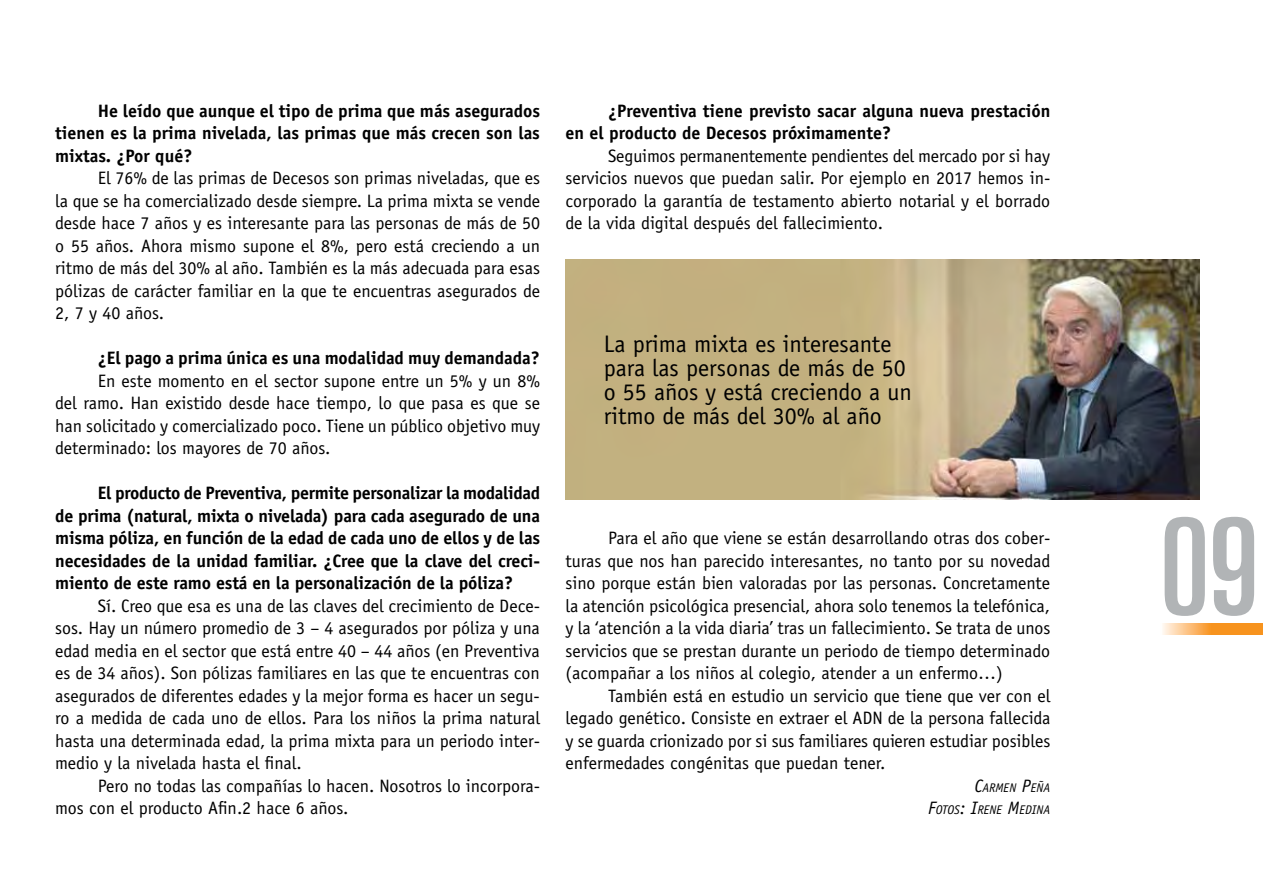
<style>
.page{position:relative;width:1263px;height:893px;background:#fff}
.page>*{position:absolute;margin:0;border:0;box-sizing:border-box;transform-origin:0 0}
.t1{font:ultra-condensed 135px "Univers LT Std";color:#b1b4b6}
.t2{font:24px/24px "Officina Sans Std";color:#000}
.t3{font:18px "Officina Sans Std";color:#000}
.t4{font:700 18px "Officina Sans Std";letter-spacing:-.01em;color:#000}
.t5{font:italic 12.6px/22.5px "Officina Sans Std";color:#000;text-align:right}
.s1{font-size:18px}
</style>
<div class="page">
<svg style="left:1162px;top:624px;width:101px;height:10px"></svg>
<img style="left:566px;top:259px;width:633px;height:240px">
<p class="t4" style="left:98px;top:99px;width:444px">He leído que aunque el tipo de prima que más asegurados</p>
<p class="t4" style="left:55px;top:122px;width:486px">tienen es la prima nivelada, las primas que más crecen son las</p>
<p class="t4" style="left:55px;top:144px;width:139px">mixtas. ¿Por qué?</p>
<p class="t3" style="left:98px;top:168px;width:444px">El 76% de las primas de Decesos son primas niveladas, que es</p>
<p class="t3" style="left:55px;top:190px;width:486px">la que se ha comercializado desde siempre. La prima mixta se vende</p>
<p class="t3" style="left:55px;top:213px;width:486px">desde hace 7 años y es interesante para las personas de más de 50</p>
<p class="t3" style="left:55px;top:235px;width:486px">o 55 años. Ahora mismo supone el 8%, pero está creciendo a un</p>
<p class="t3" style="left:55px;top:258px;width:486px">ritmo de más del 30% al año. También es la más adecuada para esas</p>
<p class="t3" style="left:55px;top:280px;width:486px">pólizas de carácter familiar en la que te encuentras asegurados de</p>
<p class="t3" style="left:55px;top:303px;width:110px">2, 7 y 40 años.</p>
<p class="t4" style="left:98px;top:347px;width:443px">¿El pago a prima única es una modalidad muy demandada?</p>
<p class="t3" style="left:98px;top:370px;width:444px">En este momento en el sector supone entre un 5% y un 8%</p>
<p class="t3" style="left:55px;top:393px;width:486px">del ramo. Han existido desde hace tiempo, lo que pasa es que se</p>
<p class="t3" style="left:55px;top:415px;width:486px">han solicitado y comercializado poco. Tiene un público objetivo muy</p>
<p class="t3" style="left:55px;top:438px;width:277px">determinado: los mayores de 70 años.</p>
<p class="t4" style="left:98px;top:482px;width:444px">El producto de Preventiva, permite personalizar la modalidad</p>
<p class="t4" style="left:55px;top:504px;width:486px">de prima (natural, mixta o nivelada) para cada asegurado de una</p>
<p class="t4" style="left:55px;top:527px;width:486px">misma póliza, en función de la edad de cada uno de ellos y de las</p>
<p class="t4" style="left:55px;top:549px;width:486px">necesidades de la unidad familiar. ¿Cree que la clave del creci-</p>
<p class="t4" style="left:55px;top:572px;width:459px">miento de este ramo está en la personalización de la póliza?</p>
<p class="t3" style="left:98px;top:595px;width:444px">Sí. Creo que esa es una de las claves del crecimiento de Dece-</p>
<p class="t3" style="left:55px;top:618px;width:486px">sos. Hay un número promedio de 3 – 4 asegurados por póliza y una</p>
<p class="t3" style="left:55px;top:640px;width:486px">edad media en el sector que está entre 40 – 44 años (en Preventiva</p>
<p class="t3" style="left:55px;top:663px;width:486px">es de 34 años). Son pólizas familiares en las que te encuentras con</p>
<p class="t3" style="left:55px;top:685px;width:486px">asegurados de diferentes edades y la mejor forma es hacer un segu-</p>
<p class="t3" style="left:55px;top:708px;width:486px">ro a medida de cada uno de ellos. Para los niños la prima natural</p>
<p class="t3" style="left:55px;top:730px;width:486px">hasta una determinada edad, la prima mixta para un periodo inter-</p>
<p class="t3" style="left:55px;top:753px;width:248px">medio y la nivelada hasta el final.</p>
<p class="t3" style="left:98px;top:775px;width:444px">Pero no todas las compañías lo hacen. Nosotros lo incorpora-</p>
<p class="t3" style="left:55px;top:798px;width:295px">mos con el producto Afin.2 hace 6 años.</p>
<p class="t4" style="left:608px;top:99px;width:444px">¿Preventiva tiene previsto sacar alguna nueva prestación</p>
<p class="t4" style="left:566px;top:122px;width:327px">en el producto de Decesos próximamente?</p>
<p class="t3" style="left:608px;top:145px;width:443px">Seguimos permanentemente pendientes del mercado por si hay</p>
<p class="t3" style="left:566px;top:168px;width:486px">servicios nuevos que puedan salir. Por ejemplo en 2017 hemos in-</p>
<p class="t3" style="left:566px;top:190px;width:486px">corporado la garantía de testamento abierto notarial y el borrado</p>
<p class="t3" style="left:566px;top:213px;width:319px">de la vida digital después del fallecimiento.</p>
<p class="t2" style="left:604px;top:332px;width:310px">La prima mixta es interesante para las personas de más de 50 o 55 años y está creciendo a un ritmo de más del 30% al año</p>
<p class="t3" style="left:608px;top:528px;width:444px">Para el año que viene se están desarrollando otras dos cober-</p>
<p class="t3" style="left:566px;top:550px;width:486px">turas que nos han parecido interesantes, no tanto por su novedad</p>
<p class="t3" style="left:566px;top:573px;width:486px">sino porque están bien valoradas por las personas. Concretamente</p>
<p class="t3" style="left:566px;top:595px;width:486px">la atención psicológica presencial, ahora solo tenemos la telefónica,</p>
<p class="t3" style="left:566px;top:618px;width:486px">y la ‘atención a la vida diaria’ tras un fallecimiento. Se trata de unos</p>
<p class="t3" style="left:566px;top:640px;width:486px">servicios que se prestan durante un periodo de tiempo determinado</p>
<p class="t3" style="left:566px;top:663px;width:439px">(acompañar a los niños al colegio, atender a un enfermo…)</p>
<p class="t3" style="left:608px;top:685px;width:444px">También está en estudio un servicio que tiene que ver con el</p>
<p class="t3" style="left:566px;top:708px;width:486px">legado genético. Consiste en extraer el ADN de la persona fallecida</p>
<p class="t3" style="left:566px;top:730px;width:486px">y se guarda crionizado por si sus familiares quieren estudiar posibles</p>
<p class="t3" style="left:566px;top:753px;width:321px">enfermedades congénitas que puedan tener.</p>
<p class="t5" style="left:928px;top:776px;width:124px"><span class="s1">C</span>ARMEN <span class="s1">P</span>EÑA<br><span class="s1">F</span>OTOS<span class="s1">: I</span>RENE <span class="s1">M</span>EDINA</p>
<p class="t1" style="left:1159px;top:490px;width:101px">09</p>
</div>
